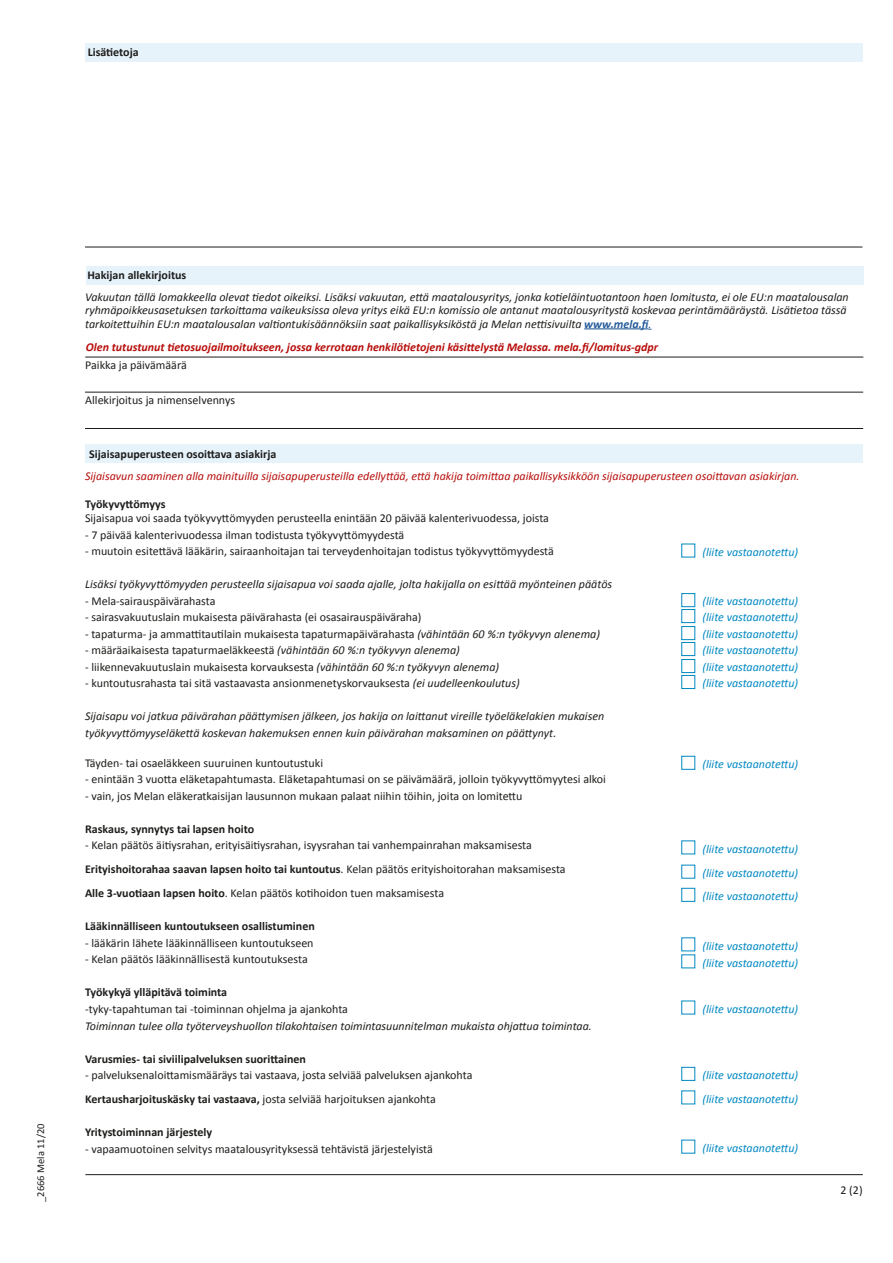
<style>
.page{position:relative;width:893px;height:1263px;background:#fff}
.page>*{position:absolute;margin:0;border:0;box-sizing:border-box;transform-origin:0 0}
.p_LEIPÄ_1{font:12px "Calibri";color:#1d1d1b}
.p_LEIPÄ_1-2{font:italic 12px/13.5px "Calibri";color:#1d1d1b}
.t1{font:italic 12px/16.4px "Calibri";color:#0088c2;text-align:justify}
.p_LEIPÄ_lihavoitu{font:700 12px "Calibri";color:#1d1d1b}
.p_LEIPÄ_1-3{font:700 12px "Calibri";color:#1d1d1b}
.p_LEIPÄ_1-4{font:italic 12px "Calibri";color:#b70e0c}
.t2{font:italic 700 12px "Calibri";color:#b70e0c}
.p_LEIPÄ_lihavoitu-2{font:italic 12px "Calibri";color:#1d1d1b}
.H2_väliotsikko{font:700 12px "Calibri";color:#1d1d1b}
.t3{font:10.5px "Calibri";color:#1d1d1b}
.s1{font-weight:700;color:#275b9b}
.s2{color:#275b9b}
.s3{font-style:italic}
.s4{font-weight:400}
.s5{font-weight:700}
</style>
<div class="page">
<hr style="left:85px;top:247px;width:777px;height:1px;background:#1d1d1b">
<div style="left:86px;top:43px;width:777px;height:19px;background:#e7f3fb"></div>
<div style="left:86px;top:444px;width:777px;height:19px;background:#e7f3fb"></div>
<hr style="left:85px;top:1174px;width:778px;height:1px;background:#1d1d1b">
<hr style="left:85px;top:392px;width:778px;height:1px;background:#1d1d1b">
<div style="left:86px;top:266px;width:777px;height:18px;background:#e7f3fb"></div>
<hr style="left:85px;top:428px;width:778px;height:1px;background:#1d1d1b">
<hr style="left:584px;top:328px;width:64px;height:1px;background:#275b9b">
<hr style="left:85px;top:357px;width:778px;height:1px;background:#1d1d1b">
<div style="left:681px;top:593px;width:14px;height:14px;border:1px solid #0088c2"></div>
<div style="left:681px;top:609px;width:14px;height:14px;border:1px solid #0088c2"></div>
<div style="left:681px;top:626px;width:14px;height:14px;border:1px solid #0088c2"></div>
<div style="left:681px;top:642px;width:14px;height:14px;border:1px solid #0088c2"></div>
<div style="left:681px;top:659px;width:14px;height:14px;border:1px solid #0088c2"></div>
<div style="left:681px;top:675px;width:14px;height:14px;border:1px solid #0088c2"></div>
<div style="left:681px;top:756px;width:14px;height:14px;border:1px solid #0088c2"></div>
<div style="left:681px;top:888px;width:14px;height:14px;border:1px solid #0088c2"></div>
<div style="left:681px;top:1067px;width:14px;height:14px;border:1px solid #0088c2"></div>
<h2 class="H2_väliotsikko" style="left:88px;top:45px;width:53px">Lisätietoja</h2>
<p class="t3" style="left:34px;top:1202px;width:80px;rotate:-90deg">_2666 Mela 11/20</p>
<h2 class="H2_väliotsikko" style="left:87px;top:267px;width:101px">Hakijan allekirjoitus</h2>
<p class="p_LEIPÄ_1-2" style="left:85px;top:290px;width:765px">Vakuutan tällä lomakkeella olevat tiedot oikeiksi. Lisäksi vakuutan, että maatalousyritys, jonka kotieläintuotantoon haen lomitusta, ei ole EU:n maatalousalan ryhmäpoikkeusasetuksen tarkoittama vaikeuksissa oleva yritys eikä EU:n komissio ole antanut maatalousyritystä koskevaa perintämääräystä. Lisätietoa tässä tarkoitettuihin EU:n maatalousalan valtiontukisäännöksiin saat paikallisyksiköstä ja Melan nettisivuilta <span class="s1">www.mela.fi</span><span class="s2">.</span></p>
<p class="t2" style="left:86px;top:340px;width:574px">Olen tutustunut tietosuojailmoitukseen, jossa kerrotaan henkilötietojeni käsittelystä Melassa. mela.fi/lomitus-gdpr</p>
<p class="p_LEIPÄ_1" style="left:85px;top:358px;width:103px">Paikka ja päivämäärä</p>
<p class="p_LEIPÄ_1" style="left:85px;top:392px;width:151px">Allekirjoitus ja nimenselvennys</p>
<h2 class="H2_väliotsikko" style="left:89px;top:446px;width:189px">Sijaisapuperusteen osoittava asiakirja</h2>
<p class="p_LEIPÄ_1-4" style="left:85px;top:468px;width:716px">Sijaisavun saaminen alla mainituilla sijaisapuperusteilla edellyttää, että hakija toimittaa paikallisyksikköön sijaisapuperusteen osoittavan asiakirjan.</p>
<p class="p_LEIPÄ_lihavoitu" style="left:85px;top:496px;width:82px">Työkyvyttömyys</p>
<p class="p_LEIPÄ_1" style="left:85px;top:511px;width:465px">Sijaisapua voi saada työkyvyttömyyden perusteella enintään 20 päivää kalenterivuodessa, joista</p>
<p class="p_LEIPÄ_1" style="left:85px;top:527px;width:321px">- 7 päivää kalenterivuodessa ilman todistusta työkyvyttömyydestä</p>
<p class="p_LEIPÄ_1" style="left:85px;top:544px;width:470px">- muutoin esitettävä lääkärin, sairaanhoitajan tai terveydenhoitajan todistus työkyvyttömyydestä</p>
<p class="p_LEIPÄ_lihavoitu-2" style="left:85px;top:576px;width:529px">Lisäksi työkyvyttömyyden perusteella sijaisapua voi saada ajalle, jolta hakijalla on esittää myönteinen päätös</p>
<p class="p_LEIPÄ_1" style="left:85px;top:593px;width:132px">- Mela-sairauspäivärahasta</p>
<p class="p_LEIPÄ_1" style="left:85px;top:610px;width:338px">- sairasvakuutuslain mukaisesta päivärahasta (ei osasairauspäiväraha)</p>
<p class="p_LEIPÄ_1" style="left:85px;top:626px;width:516px">- tapaturma- ja ammattitautilain mukaisesta tapaturmapäivärahasta <span class="s3">(vähintään 60 %:n työkyvyn alenema)</span></p>
<p class="p_LEIPÄ_1" style="left:85px;top:643px;width:376px">- määräaikaisesta tapaturmaeläkkeestä <span class="s3">(vähintään 60 %:n työkyvyn alenema)</span></p>
<p class="p_LEIPÄ_1" style="left:85px;top:659px;width:416px">- liikennevakuutuslain mukaisesta korvauksesta <span class="s3">(vähintään 60 %:n työkyvyn alenema)</span></p>
<p class="p_LEIPÄ_1" style="left:85px;top:676px;width:436px">- kuntoutusrahasta tai sitä vastaavasta ansionmenetyskorvauksesta <span class="s3">(ei uudelleenkoulutus)</span></p>
<p class="p_LEIPÄ_1-2" style="left:85px;top:709px;width:521px">Sijaisapu voi jatkua päivärahan päättymisen jälkeen, jos hakija on laittanut vireille työeläkelakien mukaisen</p>
<p class="p_LEIPÄ_1-2" style="left:85px;top:726px;width:473px">työkyvyttömyyseläkettä koskevan hakemuksen ennen kuin päivärahan maksaminen on päättynyt.</p>
<p class="p_LEIPÄ_1" style="left:85px;top:755px;width:240px">Täyden- tai osaeläkkeen suuruinen kuntoutustuki</p>
<p class="p_LEIPÄ_1" style="left:85px;top:772px;width:522px">- enintään 3 vuotta eläketapahtumasta. Eläketapahtumasi on se päivämäärä, jolloin työkyvyttömyytesi alkoi</p>
<p class="p_LEIPÄ_1" style="left:85px;top:788px;width:439px">- vain, jos Melan eläkeratkaisijan lausunnon mukaan palaat niihin töihin, joita on lomitettu</p>
<p class="p_LEIPÄ_lihavoitu" style="left:85px;top:821px;width:171px">Raskaus, synnytys tai lapsen hoito</p>
<p class="p_LEIPÄ_1" style="left:85px;top:838px;width:448px">- Kelan päätös äitiysrahan, erityisäitiysrahan, isyysrahan tai vanhempainrahan maksamisesta</p>
<p class="p_LEIPÄ_1-3" style="left:85px;top:862px;width:482px">Erityishoitorahaa saavan lapsen hoito tai kuntoutus<span class="s4">. Kelan päätös erityishoitorahan maksamisesta</span></p>
<p class="p_LEIPÄ_1" style="left:85px;top:886px;width:361px"><span class="s5">Alle 3-vuotiaan lapsen hoito</span>. Kelan päätös kotihoidon tuen maksamisesta</p>
<p class="p_LEIPÄ_lihavoitu" style="left:85px;top:919px;width:231px">Lääkinnälliseen kuntoutukseen osallistuminen</p>
<p class="p_LEIPÄ_1" style="left:85px;top:935px;width:230px">- lääkärin lähete lääkinnälliseen kuntoutukseen</p>
<p class="p_LEIPÄ_1" style="left:85px;top:952px;width:224px">- Kelan päätös lääkinnällisestä kuntoutuksesta</p>
<p class="p_LEIPÄ_lihavoitu" style="left:85px;top:985px;width:144px">Työkykyä ylläpitävä toiminta</p>
<p class="p_LEIPÄ_1" style="left:85px;top:1001px;width:264px">-tyky-tapahtuman tai -toiminnan ohjelma ja ajankohta</p>
<p class="p_LEIPÄ_1-2" style="left:85px;top:1018px;width:508px">Toiminnan tulee olla työterveyshuollon tilakohtaisen toimintasuunnitelman mukaista ohjattua toimintaa.</p>
<p class="p_LEIPÄ_lihavoitu" style="left:85px;top:1051px;width:222px">Varusmies- tai siviilipalveluksen suorittainen</p>
<p class="p_LEIPÄ_1" style="left:85px;top:1067px;width:389px">- palveluksenaloittamismääräys tai vastaava, josta selviää palveluksen ajankohta</p>
<p class="p_LEIPÄ_1-3" style="left:85px;top:1091px;width:352px">Kertausharjoituskäsky tai vastaava, <span class="s4">josta selviää harjoituksen ajankohta</span></p>
<p class="p_LEIPÄ_lihavoitu" style="left:85px;top:1124px;width:129px">Yritystoiminnan järjestely</p>
<p class="p_LEIPÄ_1" style="left:85px;top:1141px;width:349px">- vapaamuotoinen selvitys maatalousyrityksessä tehtävistä järjestelyistä</p>
<p class="t1" style="left:702px;top:543px;width:97px">(liite vastaanotettu)</p>
<p class="t1" style="left:702px;top:593px;width:97px">(liite vastaanotettu) (liite vastaanotettu) (liite vastaanotettu) (liite vastaanotettu) (liite vastaanotettu) (liite vastaanotettu)</p>
<p class="t1" style="left:702px;top:755px;width:97px">(liite vastaanotettu)</p>
<p class="t1" style="left:702px;top:836px;width:97px;line-height:23.7px">(liite vastaanotettu) (liite vastaanotettu) (liite vastaanotettu)</p>
<p class="t1" style="left:702px;top:937px;width:97px;line-height:17px">(liite vastaanotettu) (liite vastaanotettu)</p>
<p class="t1" style="left:702px;top:1000px;width:97px">(liite vastaanotettu)</p>
<p class="t1" style="left:702px;top:1063px;width:97px;line-height:23.5px">(liite vastaanotettu) (liite vastaanotettu)</p>
<p class="t1" style="left:702px;top:1139px;width:97px">(liite vastaanotettu)</p>
<p class="p_LEIPÄ_1" style="left:840px;top:1182px;width:24px">2 (2)</p>
</div>
